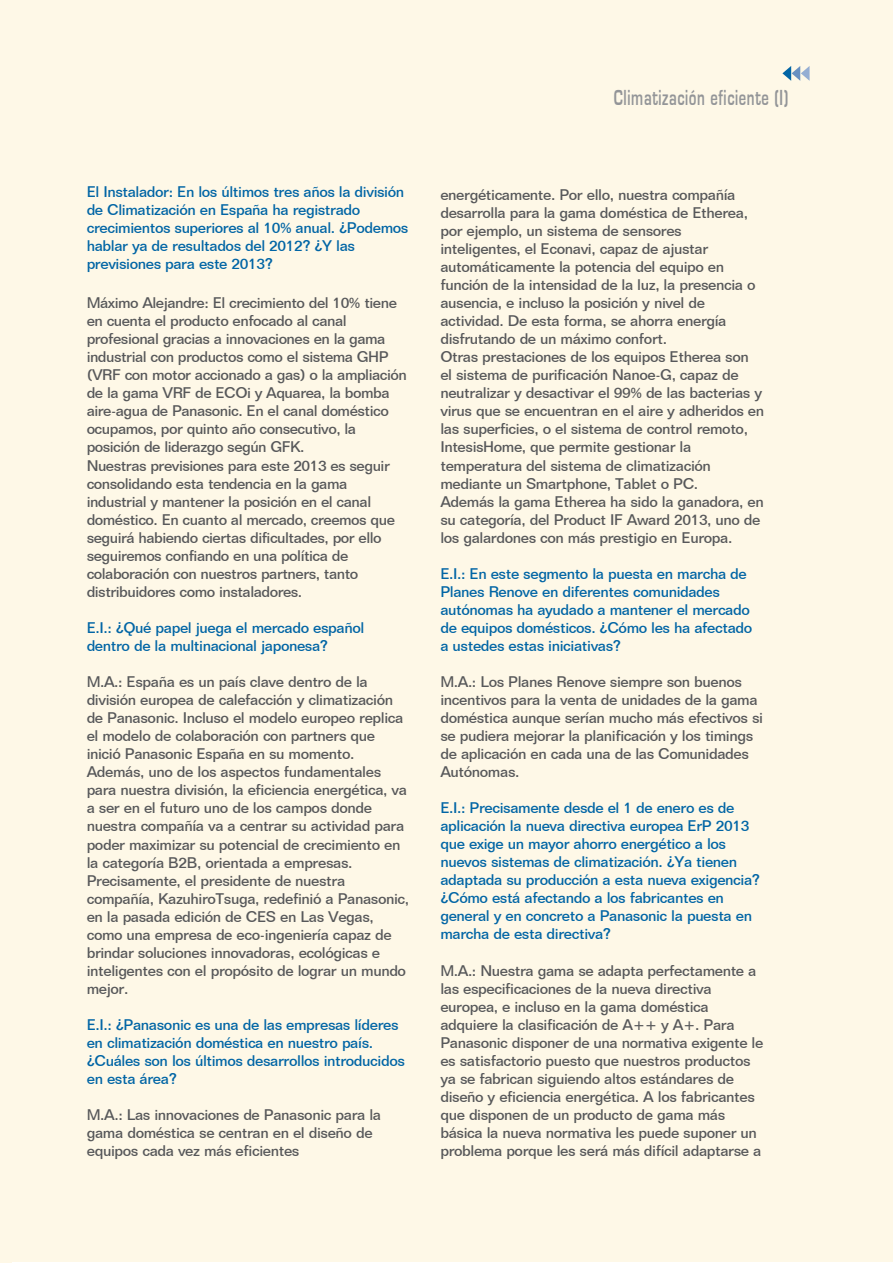
<style>
.page{position:relative;width:893px;height:1263px;background:#fff}
.page>*{position:absolute;margin:0;border:0;box-sizing:border-box;transform-origin:0 0}
.t1{font:22.5px "Eurose";letter-spacing:.04em;color:#939598;scale:.66 1}
.t2{font:500 15px/18px "Folio BT";letter-spacing:-.03em;color:#57585a}
.t3{font:500 15px/18px "Folio BT";letter-spacing:-.03em;color:#0165a5}
</style>
<div class="page">
<div style="left:0;top:0;width:893px;height:1261px;background:#fef8e7"></div>
<svg style="left:782px;top:66px;width:28px;height:15px"></svg>
<p class="t3" style="left:87px;top:182px;width:323px">El Instalador: En los últimos tres años la división de Climatización en España ha registrado crecimientos superiores al 10% anual. ¿Podemos hablar ya de resultados del 2012? ¿Y las previsiones para este 2013?</p>
<p class="t2" style="left:87px;top:294px;width:322px">Máximo Alejandre: El crecimiento del 10% tiene en cuenta el producto enfocado al canal profesional gracias a innovaciones en la gama industrial con productos como el sistema GHP (VRF con motor accionado a gas) o la ampliación de la gama VRF de ECOi y Aquarea, la bomba aire-agua de Panasonic. En el canal doméstico ocupamos, por quinto año consecutivo, la posición de liderazgo según GFK.<br>Nuestras previsiones para este 2013 es seguir consolidando esta tendencia en la gama industrial y mantener la posición en el canal doméstico. En cuanto al mercado, creemos que seguirá habiendo ciertas dificultades, por ello seguiremos confiando en una política de colaboración con nuestros partners, tanto distribuidores como instaladores.</p>
<p class="t3" style="left:87px;top:618px;width:279px">E.I.: ¿Qué papel juega el mercado español dentro de la multinacional japonesa?</p>
<p class="t2" style="left:87px;top:673px;width:324px">M.A.: España es un país clave dentro de la división europea de calefacción y climatización de Panasonic. Incluso el modelo europeo replica el modelo de colaboración con partners que inició Panasonic España en su momento.<br>Además, uno de los aspectos fundamentales para nuestra división, la eficiencia energética, va a ser en el futuro uno de los campos donde nuestra compañía va a centrar su actividad para poder maximizar su potencial de crecimiento en la categoría B2B, orientada a empresas.<br>Precisamente, el presidente de nuestra compañía, KazuhiroTsuga, redefinió a Panasonic, en la pasada edición de CES en Las Vegas, como una empresa de eco-ingeniería capaz de brindar soluciones innovadoras, ecológicas e inteligentes con el propósito de lograr un mundo mejor.</p>
<p class="t3" style="left:87px;top:1015px;width:320px">E.I.: ¿Panasonic es una de las empresas líderes en climatización doméstica en nuestro país. ¿Cuáles son los últimos desarrollos introducidos en esta área?</p>
<p class="t2" style="left:87px;top:1106px;width:296px">M.A.: Las innovaciones de Panasonic para la gama doméstica se centran en el diseño de equipos cada vez más eficientes</p>
<h1 class="t1" style="left:614px;top:86px;width:266px">Climatización eficiente (I)</h1>
<p class="t2" style="left:440px;top:185px;width:325px">energéticamente. Por ello, nuestra compañía desarrolla para la gama doméstica de Etherea, por ejemplo, un sistema de sensores inteligentes, el Econavi, capaz de ajustar automáticamente la potencia del equipo en función de la intensidad de la luz, la presencia o ausencia, e incluso la posición y nivel de actividad. De esta forma, se ahorra energía disfrutando de un máximo confort.<br>Otras prestaciones de los equipos Etherea son el sistema de purificación Nanoe-G, capaz de neutralizar y desactivar el 99% de las bacterias y virus que se encuentran en el aire y adheridos en las superficies, o el sistema de control remoto, IntesisHome, que permite gestionar la temperatura del sistema de climatización mediante un Smartphone, Tablet o PC.<br>Además la gama Etherea ha sido la ganadora, en su categoría, del Product IF Award 2013, uno de los galardones con más prestigio en Europa.</p>
<p class="t3" style="left:440px;top:564px;width:313px">E.I.: En este segmento la puesta en marcha de Planes Renove en diferentes comunidades autónomas ha ayudado a mantener el mercado de equipos domésticos. ¿Cómo les ha afectado a ustedes estas iniciativas?</p>
<p class="t2" style="left:440px;top:673px;width:324px">M.A.: Los Planes Renove siempre son buenos incentivos para la venta de unidades de la gama doméstica aunque serían mucho más efectivos si se pudiera mejorar la planificación y los timings de aplicación en cada una de las Comunidades Autónomas.</p>
<p class="t3" style="left:440px;top:799px;width:321px">E.I.: Precisamente desde el 1 de enero es de aplicación la nueva directiva europea ErP 2013 que exige un mayor ahorro energético a los nuevos sistemas de climatización. ¿Ya tienen adaptada su producción a esta nueva exigencia? ¿Cómo está afectando a los fabricantes en general y en concreto a Panasonic la puesta en marcha de esta directiva?</p>
<p class="t2" style="left:440px;top:961px;width:325px">M.A.: Nuestra gama se adapta perfectamente a las especificaciones de la nueva directiva europea, e incluso en la gama doméstica adquiere la clasificación de A++ y A+. Para Panasonic disponer de una normativa exigente le es satisfactorio puesto que nuestros productos ya se fabrican siguiendo altos estándares de diseño y eficiencia energética. A los fabricantes que disponen de un producto de gama más básica la nueva normativa les puede suponer un problema porque les será más difícil adaptarse a</p>
</div>
